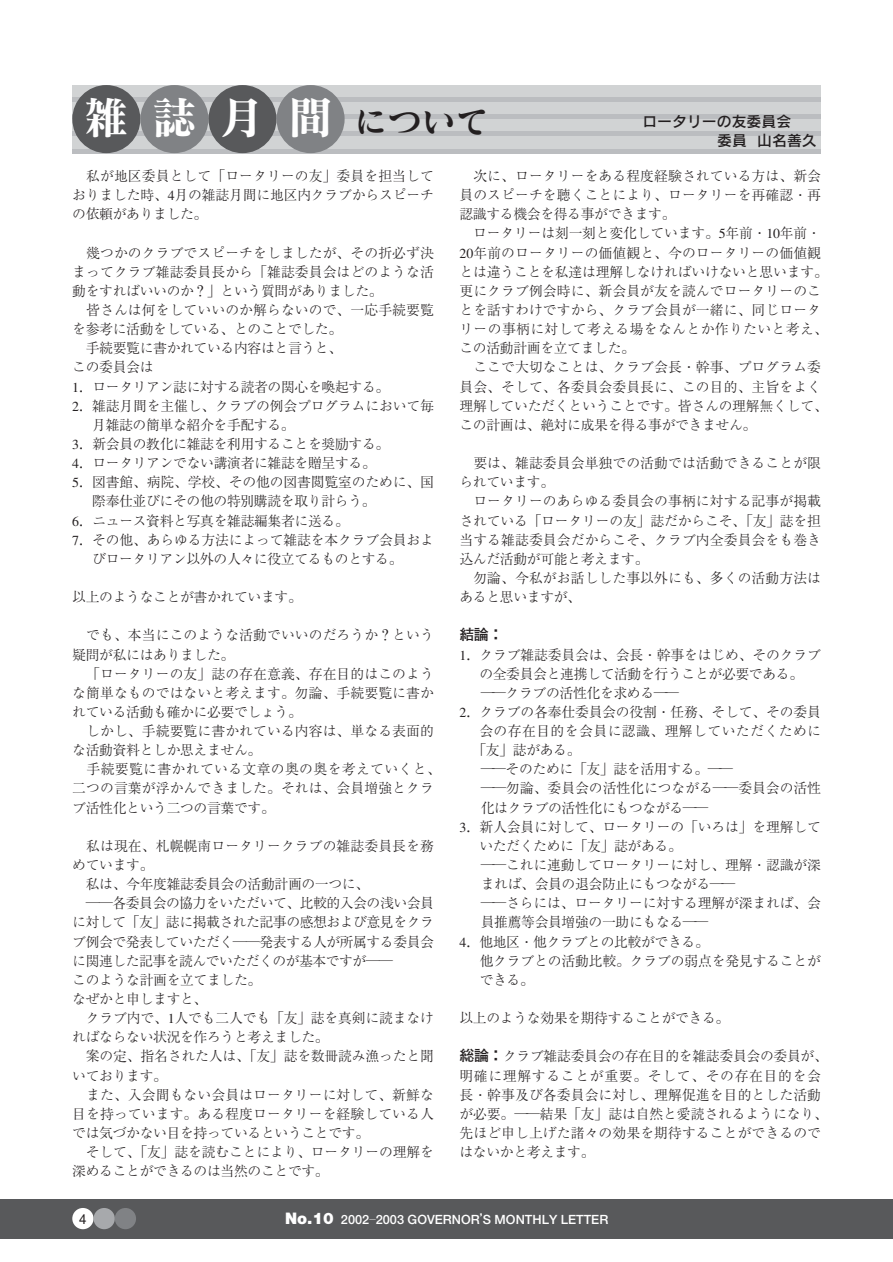
<style>
.page{position:relative;width:893px;height:1262px;background:#fff}
.page>*{position:absolute;margin:0;border:0;box-sizing:border-box;transform-origin:0 0}
.t1{font:44.7px "Matisse CID B";color:#fff}
.t2{font:14.85px "Rodin CID DB";color:#231f20}
.t3{font:700 14.85px "Futo Go B101";color:#231f20}
.t4{font:300 13.8px/19.2px "Ryumin";letter-spacing:-.015em;color:#231f20;text-align:justify}
.t5{font:300 13.8px/19.2px "Ryumin";letter-spacing:.005em;color:#231f20}
.t6{font:300 13.8px "Ryumin";letter-spacing:-.035em;color:#231f20}
.t7{font:300 13.8px "Ryumin";letter-spacing:.03em;color:#231f20}
.t8{font:13.8px "Helvetica";color:#231f20;scale:.95 1}
.t9{font:500 12.75px "Helvetica Neue";color:#fff}
.s1{font-size:34.05px;color:#231f20}
.s2{font-family:"Futo Go B101";font-weight:700;font-size:14.85px}
.s3{font-weight:900;font-size:15.9px}
.s4{font-family:"Shin Go"}
</style>
<div class="page">
<div style="left:72px;top:85px;width:749px;height:13px;background:#d1d3d4"></div>
<hr style="left:72px;top:98px;width:749px;height:4px;background:#bbbdc0">
<div style="left:72px;top:102px;width:749px;height:13px;background:#d1d3d4"></div>
<hr style="left:72px;top:115px;width:749px;height:4px;background:#bbbdc0">
<div style="left:72px;top:119px;width:749px;height:13px;background:#d1d3d4"></div>
<hr style="left:72px;top:132px;width:749px;height:4px;background:#bbbdc0">
<div style="left:72px;top:136px;width:749px;height:13px;background:#d1d3d4"></div>
<hr style="left:72px;top:149px;width:749px;height:4px;background:#bbbdc0">
<div style="left:0;top:1199px;width:892px;height:40px;background:#58595b"></div>
<div style="left:72px;top:1207px;width:22px;height:22px;background:#fff;border-radius:50%"></div>
<div style="left:93px;top:1207px;width:22px;height:22px;background:#a7a9ac;border-radius:50%"></div>
<div style="left:115px;top:1207px;width:21px;height:22px;background:#808285;border-radius:50%"></div>
<div style="left:72px;top:85px;width:68px;height:68px;background:#58595b;border-radius:50%"></div>
<div style="left:140px;top:85px;width:68px;height:68px;background:#808285;border-radius:50%"></div>
<div style="left:208px;top:85px;width:68px;height:68px;background:#58595b;border-radius:50%"></div>
<div style="left:276px;top:85px;width:68px;height:68px;background:#808285;border-radius:50%"></div>
<h1 class="t1" style="left:84px;top:101px;width:407px">雑誌月間<span class="s1">について</span></h1>
<p class="t2" style="left:642px;top:116px;width:150px">ロータリーの友委員会</p>
<p class="t2" style="left:717px;top:135px;width:101px">委員 山名善久</p>
<p class="t4" style="left:72px;top:168px;width:363px;text-indent:14px">私が地区委員として「ロータリーの友」委員を担当しておりました時、4月の雑誌月間に地区内クラブからスピーチの依頼がありました。</p>
<p class="t4" style="left:72px;top:245px;width:363px;text-indent:14px">幾つかのクラブでスピーチをしましたが、その折必ず決まってクラブ雑誌委員長から「雑誌委員会はどのような活動をすればいいのか？」という質問がありました。</p>
<p class="t5" style="left:86px;top:302px;width:349px">皆さんは何をしていいのか解らないので、一応手続要覧</p>
<p class="t4" style="left:72px;top:321px;width:271px">を参考に活動をしている、とのことでした。</p>
<p class="t4" style="left:86px;top:340px;width:258px">手続要覧に書かれている内容はと言うと、</p>
<p class="t4" style="left:72px;top:359px;width:83px">この委員会は</p>
<p class="t4" style="left:72px;top:378px;width:318px">1．ロータリアン誌に対する読者の関心を喚起する。</p>
<p class="t4" style="left:72px;top:398px;width:363px">2．雑誌月間を主催し、クラブの例会プログラムにおいて毎</p>
<p class="t4" style="left:92px;top:417px;width:204px">月雑誌の簡単な紹介を手配する。</p>
<p class="t4" style="left:72px;top:436px;width:318px">3．新会員の教化に雑誌を利用することを奨励する。</p>
<p class="t4" style="left:72px;top:455px;width:305px">4．ロータリアンでない講演者に雑誌を贈呈する。</p>
<p class="t4" style="left:72px;top:474px;width:363px">5．図書館、病院、学校、その他の図書閲覧室のために、国</p>
<p class="t4" style="left:92px;top:493px;width:285px">際奉仕並びにその他の特別購読を取り計らう。</p>
<p class="t4" style="left:72px;top:512px;width:278px">6．ニュース資料と写真を雑誌編集者に送る。</p>
<p class="t4" style="left:72px;top:532px;width:363px">7．その他、あらゆる方法によって雑誌を本クラブ会員およ</p>
<p class="t4" style="left:92px;top:551px;width:312px">びロータリアン以外の人々に役立てるものとする。</p>
<p class="t4" style="left:72px;top:589px;width:231px">以上のようなことが書かれています。</p>
<p class="t5" style="left:72px;top:627px;width:363px;text-indent:14px">でも、本当にこのような活動でいいのだろうか？という疑問が私にはありました。</p>
<p class="t4" style="left:72px;top:665px;width:363px;text-indent:14px">「ロータリーの友」誌の存在意義、存在目的はこのような簡単なものではないと考えます。勿論、手続要覧に書かれている活動も確かに必要でしょう。</p>
<p class="t5" style="left:72px;top:723px;width:363px;text-indent:14px">しかし、手続要覧に書かれている内容は、単なる表面的な活動資料としか思えません。</p>
<p class="t5" style="left:72px;top:761px;width:370px;text-indent:14px">手続要覧に書かれている文章の奥の奥を考えていくと、二つの言葉が浮かんできました。それは、会員増強とクラブ活性化という二つの言葉です。</p>
<p class="t5" style="left:86px;top:838px;width:349px">私は現在、札幌幌南ロータリークラブの雑誌委員長を務</p>
<p class="t4" style="left:72px;top:857px;width:83px">めています。</p>
<p class="t4" style="left:86px;top:876px;width:285px">私は、今年度雑誌委員会の活動計画の一つに、</p>
<p class="t6" style="left:86px;top:898px;width:349px">──各委員会の協力をいただいて、比較的入会の浅い会員</p>
<p class="t4" style="left:72px;top:914px;width:363px">に対して「友」誌に掲載された記事の感想および意見をクラ</p>
<p class="t4" style="left:72px;top:933px;width:363px">ブ例会で発表していただく──発表する人が所属する委員会</p>
<p class="t6" style="left:72px;top:955px;width:322px">に関連した記事を読んでいただくのが基本ですが──</p>
<p class="t4" style="left:72px;top:972px;width:190px">このような計画を立てました。</p>
<p class="t4" style="left:72px;top:991px;width:137px">なぜかと申しますと、</p>
<p class="t4" style="left:86px;top:1010px;width:349px">クラブ内で、1人でも二人でも「友」誌を真剣に読まなけ</p>
<p class="t4" style="left:72px;top:1029px;width:258px">ればならない状況を作ろうと考えました。</p>
<p class="t4" style="left:86px;top:1048px;width:349px">案の定、指名された人は、「友」誌を数冊読み漁ったと聞</p>
<p class="t4" style="left:72px;top:1067px;width:96px">いております。</p>
<p class="t5" style="left:86px;top:1086px;width:349px">また、入会間もない会員はロータリーに対して、新鮮な</p>
<p class="t5" style="left:72px;top:1106px;width:363px">目を持っています。ある程度ロータリーを経験している人</p>
<p class="t4" style="left:72px;top:1125px;width:298px">では気づかない目を持っているということです。</p>
<p class="t4" style="left:86px;top:1144px;width:349px">そして、「友」誌を読むことにより、ロータリーの理解を</p>
<p class="t4" style="left:72px;top:1163px;width:258px">深めることができるのは当然のことです。</p>
<p class="t4" style="left:459px;top:168px;width:363px;text-indent:14px">次に、ロータリーをある程度経験されている方は、新会員のスピーチを聴くことにより、ロータリーを再確認・再認識する機会を得る事ができます。</p>
<p class="t5" style="left:459px;top:225px;width:370px;text-indent:14px">ロータリーは刻一刻と変化しています。5年前・10年前・<br>20年前のロータリーの価値観と、今のロータリーの価値観とは違うことを私達は理解しなければいけないと思います。更にクラブ例会時に、新会員が友を読んでロータリーのことを話すわけですから、クラブ会員が一緒に、同じロータリーの事柄に対して考える場をなんとか作りたいと考え、この活動計画を立てました。</p>
<p class="t4" style="left:459px;top:359px;width:370px;text-align:left;text-indent:14px">ここで大切なことは、クラブ会長・幹事、プログラム委員会、そして、各委員会委員長に、この目的、主旨をよく理解していただくということです。皆さんの理解無くして、この計画は、絶対に成果を得る事ができません。</p>
<p class="t5" style="left:459px;top:455px;width:363px;text-indent:14px">要は、雑誌委員会単独での活動では活動できることが限られています。</p>
<p class="t4" style="left:459px;top:493px;width:363px;text-indent:14px">ロータリーのあらゆる委員会の事柄に対する記事が掲載されている「ロータリーの友」誌だからこそ、「友」誌を担当する雑誌委員会だからこそ、クラブ内全委員会をも巻き込んだ活動が可能と考えます。</p>
<p class="t5" style="left:459px;top:570px;width:363px;text-indent:14px">勿論、今私がお話しした事以外にも、多くの活動方法はあると思いますが、</p>
<p class="t3" style="left:459px;top:629px;width:45px">結論：</p>
<p class="t4" style="left:459px;top:646px;width:363px">1．クラブ雑誌委員会は、会長・幹事をはじめ、そのクラブ</p>
<p class="t4" style="left:479px;top:665px;width:325px">の全委員会と連携して活動を行うことが必要である。</p>
<p class="t4" style="left:480px;top:685px;width:200px">──クラブの活性化を求める──</p>
<p class="t4" style="left:459px;top:704px;width:363px">2．クラブの各奉仕委員会の役割・任務、そして、その委員</p>
<p class="t7" style="left:479px;top:726px;width:343px">会の存在目的を会員に認識、理解していただくために</p>
<p class="t4" style="left:472px;top:742px;width:110px">「友」誌がある。</p>
<p class="t4" style="left:480px;top:761px;width:254px">──そのために「友」誌を活用する。──</p>
<p class="t4" style="left:480px;top:780px;width:342px">──勿論、委員会の活性化につながる──委員会の活性</p>
<p class="t4" style="left:480px;top:799px;width:229px">化はクラブの活性化にもつながる──</p>
<p class="t4" style="left:459px;top:819px;width:363px">3．新人会員に対して、ロータリーの「いろは」を理解して</p>
<p class="t4" style="left:479px;top:838px;width:204px">いただくために「友」誌がある。</p>
<p class="t4" style="left:480px;top:857px;width:342px">──これに連動してロータリーに対し、理解・認識が深</p>
<p class="t4" style="left:480px;top:876px;width:256px">まれば、会員の退会防止にもつながる──</p>
<p class="t4" style="left:480px;top:895px;width:342px">──さらには、ロータリーに対する理解が深まれば、会</p>
<p class="t4" style="left:480px;top:914px;width:229px">員推薦等会員増強の一助にもなる──</p>
<p class="t4" style="left:459px;top:933px;width:251px">4．他地区・他クラブとの比較ができる。</p>
<p class="t4" style="left:479px;top:952px;width:343px">他クラブとの活動比較。クラブの弱点を発見することが</p>
<p class="t4" style="left:479px;top:972px;width:56px">できる。</p>
<p class="t4" style="left:459px;top:1010px;width:271px">以上のような効果を期待することができる。</p>
<p class="t5" style="left:459px;top:1048px;width:370px"><span class="s2">総論：</span>クラブ雑誌委員会の存在目的を雑誌委員会の委員が、明確に理解することが重要。そして、その存在目的を会長・幹事及び各委員会に対し、理解促進を目的とした活動が必要。──結果「友」誌は自然と愛読されるようになり、先ほど申し上げた諸々の効果を期待することができるのではないかと考えます。</p>
<p class="t8" style="left:79px;top:1213px;width:9px">4</p>
<p class="t9" style="left:285px;top:1214px;width:325px"><span class="s3">No.10</span> 2002<span class="s4">―</span>2003 GOVERNOR<span class="s4">’</span>S MONTHLY LETTER</p>
</div>
